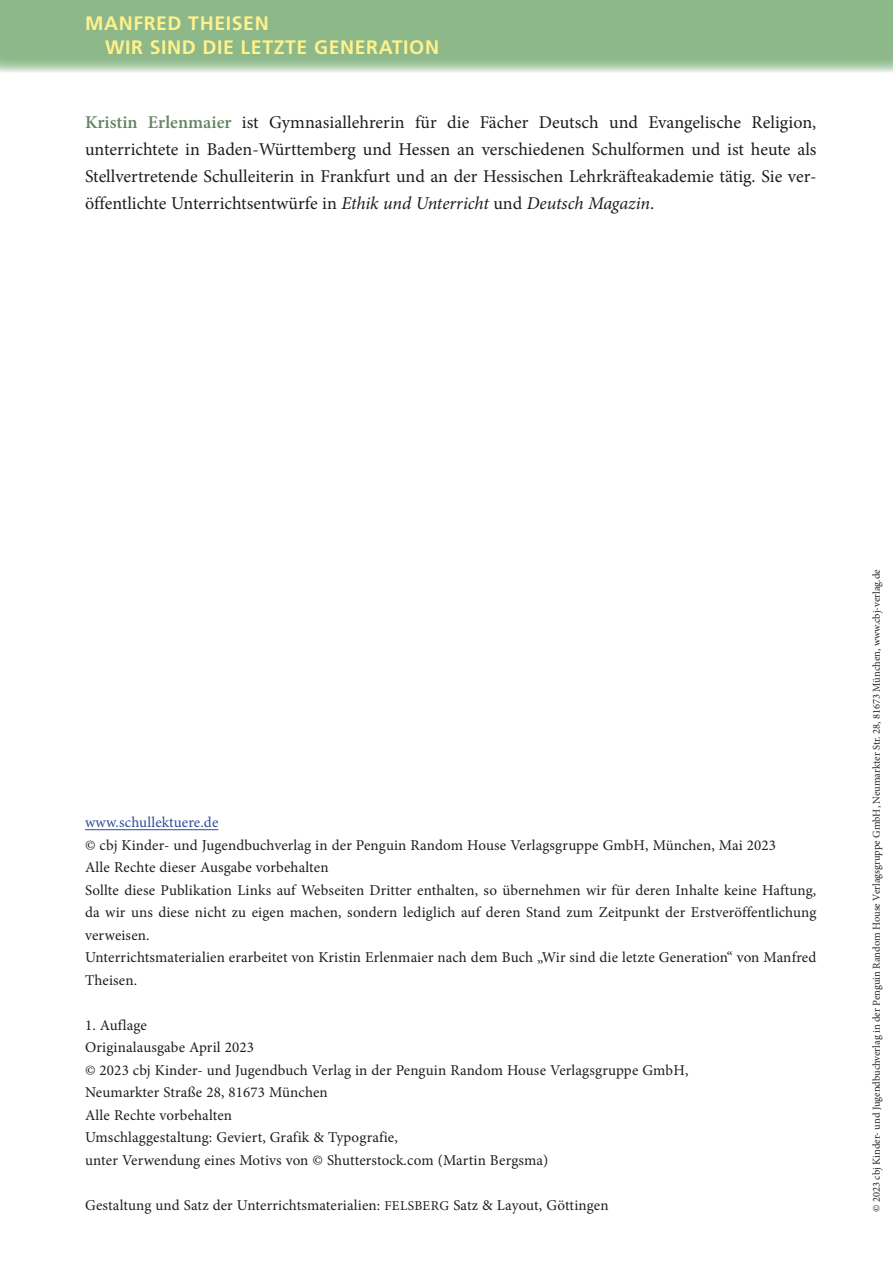
<style>
.page{position:relative;width:893px;height:1263px;background:#fff}
.page>*{position:absolute;margin:0;border:0;box-sizing:border-box;transform-origin:0 0}
.t1{font:700 19.5px/24px "Frutiger LT Pro";letter-spacing:.03em;color:#fff18c}
.t2{font:18px/27px "Minion Pro";color:#1d1d1b;text-align:justify}
.t3{font:15px/22.5px "Minion Pro";letter-spacing:.01em;color:#1d1d1b}
.t4{font:15px "Minion Pro";letter-spacing:.01em;color:#2c4b9b}
.t5{font:10.5px "Minion Pro";color:#252423}
.s1{font-weight:600;color:#648564}
.s2{font-style:italic}
.s3{font-size:13.5px}
</style>
<div class="page">
<div style="left:0;top:0;width:893px;height:72px;background:#8cb88a"></div>
<hr style="left:85px;top:829px;width:133px;height:1px;background:#2c4b9b">
<h1 class="t1" style="left:105px;top:12px;width:335px;text-indent:-20px">MANFRED THEISEN<br>WIR SIND DIE LETZTE GENERATION</h1>
<p class="t2" style="left:85px;top:109px;width:733px"><span class="s1">Kristin Erlenmaier</span> ist Gymnasiallehrerin für die Fächer Deutsch und Evangelische Religion, unterrichtete in Baden-Württemberg und Hessen an verschiedenen Schulformen und ist heute als Stellvertretende Schulleiterin in Frankfurt und an der Hessischen Lehrkräfteakademie tätig. Sie ver&shy;öffentlichte Unterrichtsentwürfe in <span class="s2">Ethik und Unterricht</span> und <span class="s2">Deutsch Magazin</span>.</p>
<p class="t4" style="left:85px;top:813px;width:135px">www.schullektuere.de</p>
<p class="t3" style="left:85px;top:834px;width:733px">© cbj Kinder- und Jugendbuchverlag in der Penguin Random House Verlagsgruppe GmbH, München, Mai 2023<br>Alle Rechte dieser Ausgabe vorbehalten<br>Sollte diese Publikation Links auf Webseiten Dritter enthalten, so übernehmen wir für deren Inhalte keine Haftung, da wir uns diese nicht zu eigen machen, sondern lediglich auf deren Stand zum Zeitpunkt der Erstveröffentlichung verweisen.<br>Unterrichtsmaterialien erarbeitet von Kristin Erlenmaier nach dem Buch „Wir sind die letzte Generation“ von Manfred Theisen.</p>
<p class="t3" style="left:85px;top:1014px;width:605px">1. Auflage<br>Originalausgabe April 2023<br>© 2023 cbj Kinder- und Jugendbuch Verlag in der Penguin Random House Verlagsgruppe GmbH, Neumarkter Straße 28, 81673 München<br>Alle Rechte vorbehalten<br>Umschlaggestaltung: Geviert, Grafik &amp; Typografie,<br>unter Verwendung eines Motivs von © Shutterstock.com (Martin Bergsma)</p>
<p class="t3" style="left:85px;top:1194px;width:525px">Gestaltung und Satz der Unterrichtsmaterialien: <span class="s3">FELSBERG</span> Satz &amp; Layout, Göttingen</p>
<p class="t5" style="left:869px;top:1212px;width:644px;rotate:-90deg">© 2023 cbj Kinder- und Jugendbuchverlag in der Penguin Random House Verlagsgruppe GmbH, Neumarkter Str. 28, 81673 München, www.cbj-verlag.de</p>
</div>
